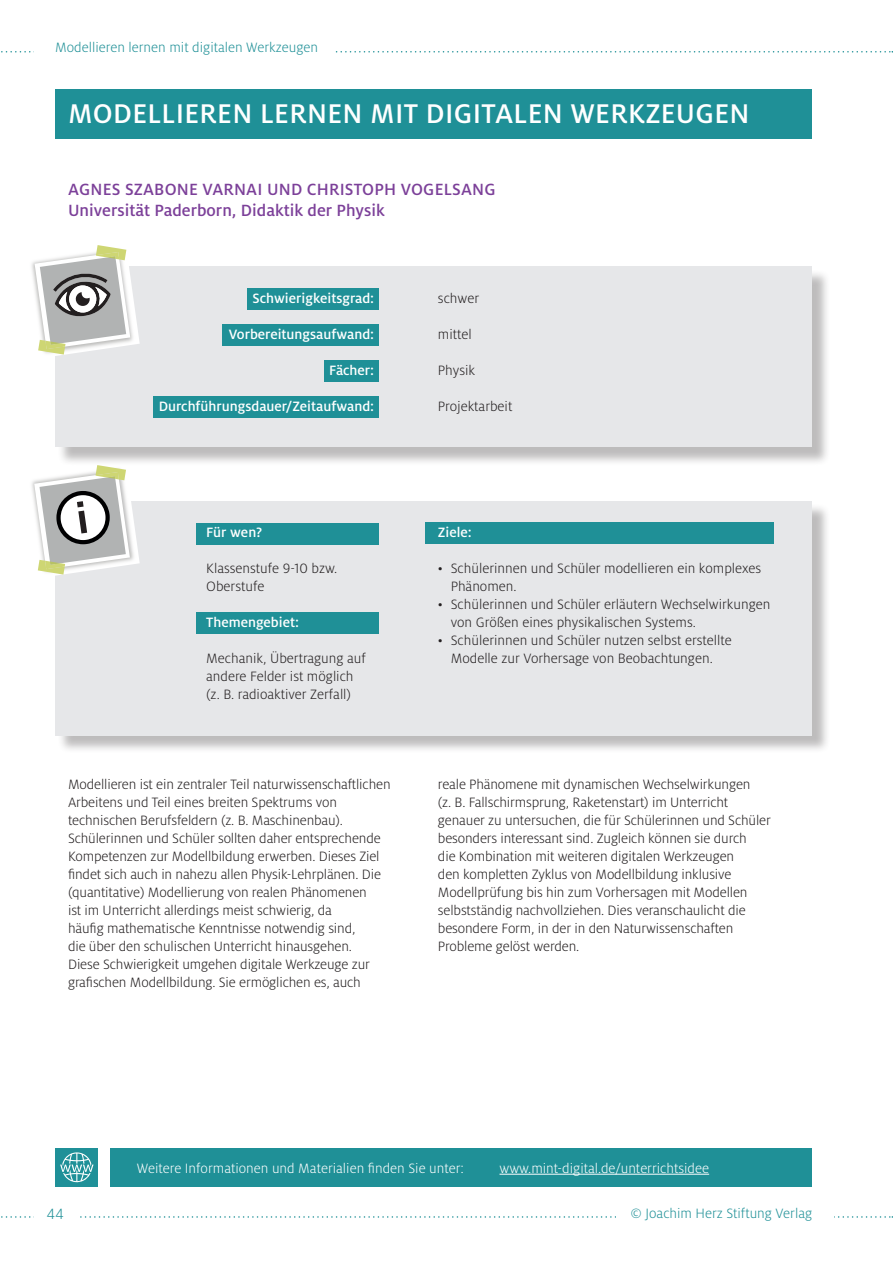
<style>
.page{position:relative;width:893px;height:1263px;background:#fff}
.page>*{position:absolute;margin:0;border:0;box-sizing:border-box;transform-origin:0 0}
.Kapitel-Überschrift{font:500 30px "Milo Pro";letter-spacing:.01em;color:#fff}
.Institusleiter{font:500 18px "Milo Pro";letter-spacing:.01em;color:#7c4099}
.Institusname{font:500 18px "Milo Pro";color:#7c4099}
.Literatur{font:300 16.5px "Milo Pro";color:#1f9097}
.Fliesstext{font:300 15px/18px "Milo Pro";letter-spacing:-.01em;color:#231f20}
.Fliesstext_im_Kasten{font:500 15px "Milo Pro";color:#fff}
.Fliesstext_im_Kasten-2{font:300 15px "Milo Pro";color:#fff}
.Fliesstext_ohne_Rast{font:300 15px "Milo Pro";color:#1f9097}
</style>
<div class="page">
<svg style="left:1px;top:1216px;width:892px;height:2px"></svg>
<svg style="left:1px;top:51px;width:892px;height:2px"></svg>
<div style="left:617px;top:1206px;width:195px;height:26px;background:#fff"></div>
<div style="left:55px;top:1148px;width:43px;height:38px;background:#1f9098"></div>
<svg style="left:60px;top:1152px;width:34px;height:30px"></svg>
<div style="left:111px;top:1148px;width:701px;height:38px;background:#1f9097"></div>
<div style="left:812px;top:1203px;width:21px;height:26px;background:#fff"></div>
<div style="left:58px;top:269px;width:773px;height:197px;background:#231f20;opacity:.3"></div>
<div style="left:55px;top:266px;width:757px;height:181px;background:#e6e7e9"></div>
<div style="left:55px;top:89px;width:757px;height:50px;background:#1f9097"></div>
<div style="left:247px;top:288px;width:131px;height:22px;background:#1f9097"></div>
<div style="left:222px;top:324px;width:156px;height:22px;background:#1f9097"></div>
<div style="left:324px;top:360px;width:54px;height:22px;background:#1f9097"></div>
<div style="left:153px;top:396px;width:225px;height:21px;background:#1f9097"></div>
<div style="left:34px;top:40px;width:300px;height:23px;background:#fff"></div>
<hr style="left:499px;top:1174px;width:210px;height:1px;background:#fff">
<svg style="left:35px;top:245px;width:105px;height:111px"></svg>
<div style="left:58px;top:503px;width:773px;height:251px;background:#231f20;opacity:.3"></div>
<div style="left:55px;top:501px;width:757px;height:234px;background:#e6e7e9"></div>
<img style="left:32px;top:454px;width:117px;height:46px">
<div style="left:196px;top:523px;width:182px;height:21px;background:#1f9097"></div>
<div style="left:196px;top:612px;width:182px;height:21px;background:#1f9097"></div>
<div style="left:425px;top:523px;width:349px;height:21px;background:#1f9097"></div>
<div style="left:34px;top:1206px;width:43px;height:22px;background:#fff"></div>
<svg style="left:34px;top:465px;width:106px;height:111px"></svg>
<p class="Fliesstext_ohne_Rast" style="left:55px;top:39px;width:264px">Modellieren lernen mit digitalen Werkzeugen</p>
<p class="Kapitel-Überschrift" style="left:68px;top:97px;width:683px">MODELLIEREN LERNEN MIT DIGITALEN WERKZEUGEN</p>
<p class="Institusleiter" style="left:68px;top:179px;width:429px">AGNES SZABONE VARNAI UND CHRISTOPH VOGELSANG</p>
<p class="Institusname" style="left:68px;top:200px;width:318px">Universität Paderborn, Didaktik der Physik</p>
<p class="Fliesstext_im_Kasten" style="left:253px;top:290px;width:123px">Schwierigkeitsgrad:</p>
<p class="Fliesstext_im_Kasten" style="left:229px;top:326px;width:147px">Vorbereitungsaufwand:</p>
<p class="Fliesstext_im_Kasten" style="left:329px;top:362px;width:46px">Fächer:</p>
<p class="Fliesstext_im_Kasten" style="left:159px;top:398px;width:217px">Durchführungsdauer/Zeitaufwand:</p>
<p class="Fliesstext_im_Kasten" style="left:206px;top:524px;width:58px">Für wen?</p>
<p class="Fliesstext" style="left:206px;top:559px;width:132px">Klassenstufe 9-10 bzw.<br>Oberstufe</p>
<p class="Fliesstext_im_Kasten" style="left:206px;top:614px;width:94px">Themengebiet:</p>
<p class="Fliesstext" style="left:206px;top:649px;width:161px">Mechanik, Übertragung auf andere Felder ist möglich</p>
<p class="Fliesstext" style="left:206px;top:685px;width:146px">(z. B. radioaktiver Zerfall)</p>
<p class="Fliesstext" style="left:438px;top:289px;width:43px">schwer</p>
<p class="Fliesstext" style="left:438px;top:325px;width:35px">mittel</p>
<p class="Fliesstext" style="left:438px;top:361px;width:39px">Physik</p>
<p class="Fliesstext" style="left:438px;top:397px;width:76px">Projektarbeit</p>
<p class="Fliesstext_im_Kasten" style="left:438px;top:524px;width:35px">Ziele:</p>
<p class="Fliesstext" style="left:451px;top:559px;width:312px;text-indent:-13px">• Schülerinnen und Schüler modellieren ein komplexes<br>Phänomen.</p>
<p class="Fliesstext" style="left:451px;top:595px;width:321px;text-indent:-13px">• Schülerinnen und Schüler erläutern Wechselwirkungen von Größen eines physikalischen Systems.</p>
<p class="Fliesstext" style="left:438px;top:631px;width:295px;text-align:center">• Schülerinnen und Schüler nutzen selbst erstellte<br>Modelle zur Vorhersage von Beobachtungen.</p>
<p class="Fliesstext" style="left:68px;top:775px;width:324px">Modellieren ist ein zentraler Teil naturwissenschaftlichen Arbeitens und Teil eines breiten Spektrums von technischen Berufsfeldern (z. B. Maschinenbau).<br>Schülerinnen und Schüler sollten daher entsprechende Kompetenzen zur Modellbildung erwerben. Dieses Ziel findet sich auch in nahezu allen Physik-Lehrplänen. Die (quantitative) Modellierung von realen Phänomenen<br>ist im Unterricht allerdings meist schwierig, da<br>häufig mathematische Kenntnisse notwendig sind,<br>die über den schulischen Unterricht hinausgehen.<br>Diese Schwierigkeit umgehen digitale Werkzeuge zur grafischen Modellbildung. Sie ermöglichen es, auch</p>
<p class="Fliesstext" style="left:438px;top:775px;width:334px">reale Phänomene mit dynamischen Wechselwirkungen<br>(z. B. Fallschirmsprung, Raketenstart) im Unterricht genauer zu untersuchen, die für Schülerinnen und Schüler besonders interessant sind. Zugleich können sie durch<br>die Kombination mit weiteren digitalen Werkzeugen<br>den kompletten Zyklus von Modellbildung inklusive Modellprüfung bis hin zum Vorhersagen mit Modellen selbstständig nachvollziehen. Dies veranschaulicht die besondere Form, in der in den Naturwissenschaften Probleme gelöst werden.</p>
<p class="Literatur" style="left:47px;top:1205px;width:19px">44</p>
<p class="Fliesstext_im_Kasten-2" style="left:137px;top:1160px;width:329px">Weitere Informationen und Materialien finden Sie unter:</p>
<p class="Fliesstext_im_Kasten-2" style="left:499px;top:1160px;width:211px">www.mint-digital.de/unterrichtsidee</p>
<p class="Fliesstext_ohne_Rast" style="left:630px;top:1205px;width:183px">© Joachim Herz Stiftung Verlag</p>
</div>
